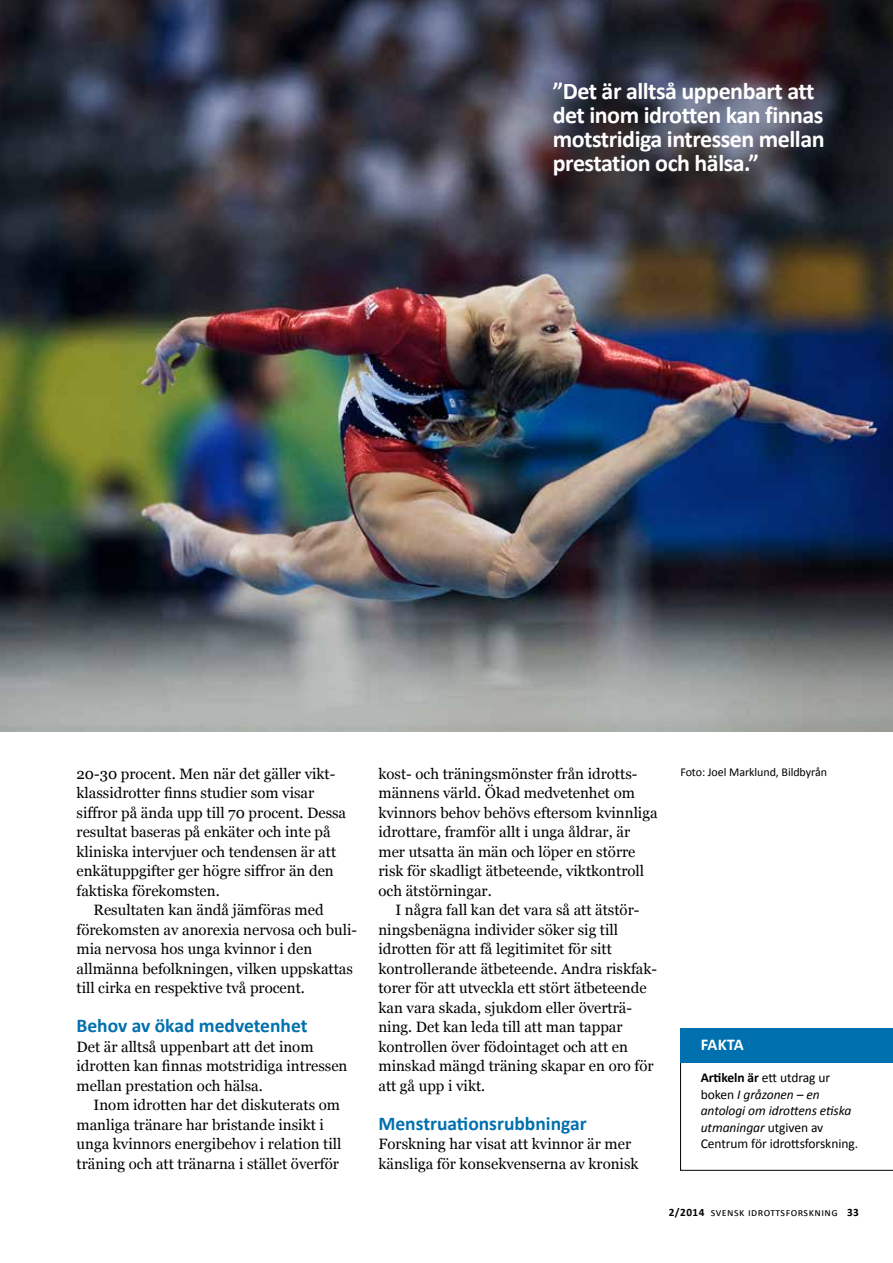
<style>
.page{position:relative;width:893px;height:1263px;background:#fff}
.page>*{position:absolute;margin:0;border:0;box-sizing:border-box;transform-origin:0 0}
.t1{font:700 24px/24px "Calibri";letter-spacing:-.02em;color:#fff}
.t2{font:700 19.5px "Calibri";color:#0071ae}
.t3{font:700 16.5px "Calibri";letter-spacing:-.02em;color:#fff}
.t4{font:15px/19.5px "Georgia";color:#000}
.t5{font:13.5px/16.5px "Calibri";letter-spacing:-.005em;color:#000}
.t6{font:12px "Calibri";letter-spacing:-.005em;color:#000}
.t7{font:11.25px "Calibri";letter-spacing:.04em;color:#000}
.s1{font-weight:700}
.s2{font-style:italic}
</style>
<div class="page">
<svg style="left:680px;top:1063px;width:213px;height:107px"></svg>
<div style="left:680px;top:1028px;width:213px;height:35px;background:#0071ae"></div>
<img style="left:0;top:0;width:893px;height:731px">
<h1 class="t1" style="left:553px;top:79px;width:273px">”Det är alltså uppenbart att det inom idrotten kan finnas motstridiga intressen mellan prestation och hälsa.”</h1>
<p class="t4" style="left:77px;top:763px;width:260px">20-30 procent. Men när det gäller vikt-</p>
<p class="t4" style="left:77px;top:782px;width:239px">klassidrotter finns studier som visar</p>
<p class="t4" style="left:77px;top:802px;width:271px">siffror på ända upp till 70 procent. Dessa</p>
<p class="t4" style="left:77px;top:821px;width:256px">resultat baseras på enkäter och inte på</p>
<p class="t4" style="left:77px;top:841px;width:261px">kliniska intervjuer och tendensen är att</p>
<p class="t4" style="left:77px;top:860px;width:259px">enkätuppgifter ger högre siffror än den</p>
<p class="t4" style="left:77px;top:880px;width:145px">faktiska förekomsten.</p>
<p class="t4" style="left:94px;top:899px;width:232px">Resultaten kan ändå jämföras med</p>
<p class="t4" style="left:77px;top:919px;width:282px">förekomsten av anorexia nervosa och buli-</p>
<p class="t4" style="left:77px;top:938px;width:237px">mia nervosa hos unga kvinnor i den</p>
<p class="t4" style="left:77px;top:958px;width:278px">allmänna befolkningen, vilken uppskattas</p>
<p class="t4" style="left:77px;top:977px;width:230px">till cirka en respektive två procent.</p>
<h2 class="t2" style="left:77px;top:1013px;width:232px">Behov av ökad medvetenhet</h2>
<p class="t4" style="left:77px;top:1036px;width:272px">Det är alltså uppenbart att det inom idrotten kan finnas motstridiga intressen mellan prestation och hälsa.</p>
<p class="t4" style="left:77px;top:1094px;width:266px;text-indent:17px">Inom idrotten har det diskuterats om manliga tränare har bristande insikt i unga kvinnors energibehov i relation till träning och att tränarna i stället överför</p>
<p class="t4" style="left:378px;top:763px;width:281px">kost- och träningsmönster från idrotts&shy;männens värld. Ökad medvetenhet om kvinnors behov behövs eftersom kvinnliga idrottare, framför allt i unga åldrar, är mer utsatta än män och löper en större risk för skadligt ätbeteende, viktkontroll och ätstörningar.</p>
<p class="t4" style="left:378px;top:899px;width:280px;text-indent:17px">I några fall kan det vara så att ätstör&shy;ningsbenägna individer söker sig till idrotten för att få legitimitet för sitt kontrollerande ätbeteende. Andra riskfak&shy;torer för att utveckla ett stört ätbeteende kan vara skada, sjukdom eller överträ&shy;ning. Det kan leda till att man tappar kontrollen över födointaget och att en minskad mängd träning skapar en oro för att gå upp i vikt.</p>
<h2 class="t2" style="left:378px;top:1111px;width:210px">Menstruationsrubbningar</h2>
<p class="t4" style="left:378px;top:1133px;width:262px">Forskning har visat att kvinnor är mer känsliga för konsekvenserna av kronisk</p>
<p class="t6" style="left:680px;top:764px;width:148px">Foto: Joel Marklund, Bildbyrån</p>
<p class="t3" style="left:701px;top:1034px;width:45px">FAKTA</p>
<p class="t5" style="left:701px;top:1070px;width:159px"><span class="s1">Artikeln är</span> ett utdrag ur boken <span class="s2">I gråzonen – en antologi om idrottens etiska utmaningar</span> utgiven av<br>Centrum för idrottsforskning.</p>
<p class="t7" style="left:669px;top:1205px;width:192px"><span class="s1">2/2014</span> svensk idrottsforskning <span class="s1">33</span></p>
</div>
